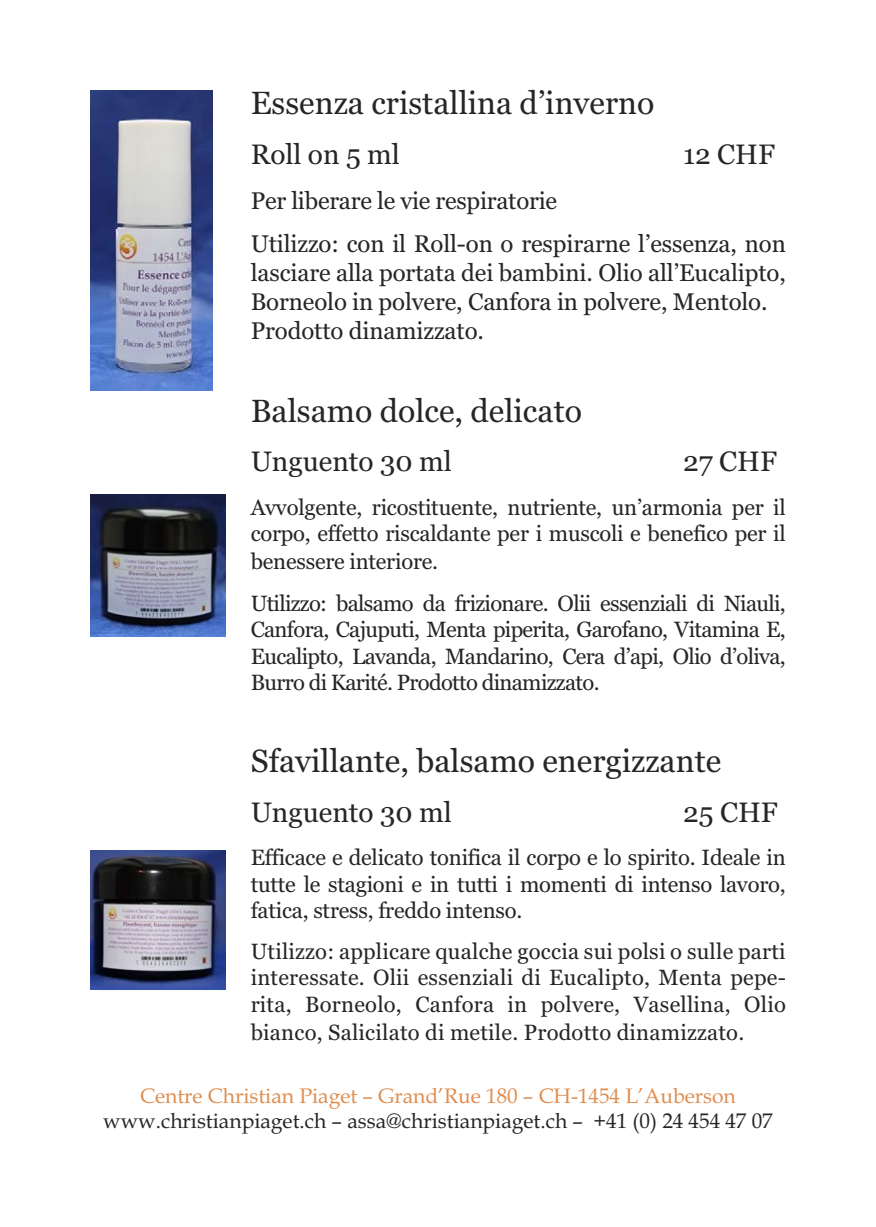
<style>
.page{position:relative;width:876px;height:1227px;background:#fff}
.page>*{position:absolute;margin:0;border:0;box-sizing:border-box;transform-origin:0 0}
.t1{font:32px "Georgia";color:#272526}
.t2{font:28px "Georgia";color:#272526}
.t3{font:24px/28.8px "Georgia";letter-spacing:-.005em;color:#272526}
.t4{font:22px/26.4px "Georgia";letter-spacing:-.01em;color:#272526;text-align:justify}
.t5{font:21px "Book Antiqua";color:#272526}
.t6{font:21px "Book Antiqua";color:#df8e51}
</style>
<div class="page">
<img style="left:90px;top:90px;width:122px;height:301px">
<img style="left:90px;top:495px;width:135px;height:142px">
<img style="left:90px;top:850px;width:135px;height:140px">
<h1 class="t1" style="left:250px;top:90px;width:405px">Essenza cristallina d’inverno</h1>
<p class="t2" style="left:250px;top:143px;width:151px">Roll on 5 ml</p>
<p class="t2" style="left:682px;top:143px;width:93px">12 CHF</p>
<p class="t3" style="left:250px;top:181px;width:536px;line-height:43.2px">Per liberare le vie respiratorie<br>Utilizzo: con il Roll-on o respirarne l’essenza, non</p>
<p class="t3" style="left:250px;top:260px;width:536px">lasciare alla portata dei bambini. Olio all’Eucalipto,<br>Borneolo in polvere, Canfora in polvere, Mentolo.<br>Prodotto dinamizzato.</p>
<h1 class="t1" style="left:250px;top:397px;width:332px">Balsamo dolce, delicato</h1>
<p class="t2" style="left:250px;top:450px;width:203px">Unguento 30 ml</p>
<p class="t2" style="left:682px;top:450px;width:95px">27 CHF</p>
<p class="t4" style="left:250px;top:495px;width:536px;line-height:27.2px">Avvolgente, ricostituente, nutriente, un’armonia per il corpo, effetto riscaldante per i muscoli e benefico per il benessere interiore.</p>
<p class="t4" style="left:250px;top:592px;width:536px">Utilizzo: balsamo da frizionare. Olii essenziali di Niauli, Canfora, Cajuputi, Menta piperita, Garofano, Vitamina E, Eucalipto, Lavanda, Mandarino, Cera d’api, Olio d’oliva, Burro di Karité. Prodotto dinamizzato.</p>
<h1 class="t1" style="left:250px;top:748px;width:472px">Sfavillante, balsamo energizzante</h1>
<p class="t2" style="left:250px;top:800px;width:203px">Unguento 30 ml</p>
<p class="t2" style="left:682px;top:800px;width:96px">25 CHF</p>
<p class="t4" style="left:250px;top:846px;width:536px">Efficace e delicato tonifica il corpo e lo spirito. Ideale in tutte le stagioni e in tutti i momenti di intenso lavoro, fatica, stress, freddo intenso.</p>
<p class="t4" style="left:250px;top:939px;width:536px;line-height:27px">Utilizzo: applicare qualche goccia sui polsi o sulle parti interessate. Olii essenziali di Eucalipto, Menta pepe&shy;rita, Borneolo, Canfora in polvere, Vasellina, Olio bianco, Salicilato di metile. Prodotto dinamizzato.</p>
<p class="t6" style="left:140px;top:1087px;width:596px">Centre Christian Piaget – Grand’Rue 180 – CH-1454 L’Auberson</p>
<p class="t5" style="left:103px;top:1113px;width:670px">www.christianpiaget.ch – assa@christianpiaget.ch – +41 (0) 24 454 47 07</p>
</div>
